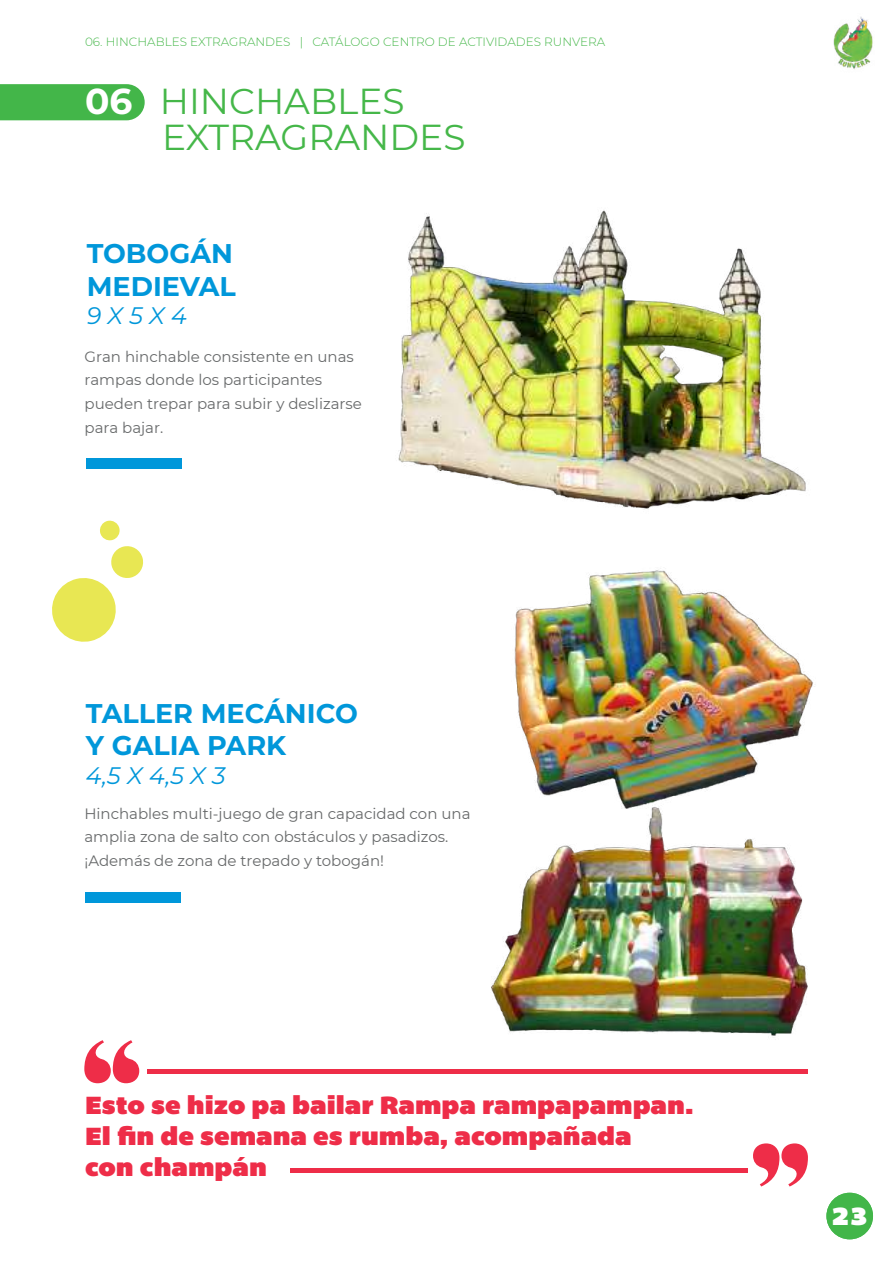
<style>
.page{position:relative;width:893px;height:1263px;background:#fff}
.page>*{position:absolute;margin:0;border:0;box-sizing:border-box;transform-origin:0 0}
.t1{font:36px/36px "Montserrat";color:#45b749}
.t2{font:700 27px/32.4px "Montserrat";color:#0097da}
.t3{font:25.5px/30.6px "Bemio";color:#ee2d48}
.t4{font:25.5px "Bemio";color:#fff}
.t5{font:italic 100 23.85px "Montserrat";color:#0097da}
.t6{font:15px/23.5px "Montserrat";color:#67696a}
.t7{font:300 12px "Montserrat";color:#45b749}
.s1{font-weight:700;color:#fff}
</style>
<div class="page">
<div style="left:0;top:84px;width:145px;height:36px;background:#43b649"></div>
<img style="left:833px;top:16px;width:40px;height:53px">
<div style="left:826px;top:1193px;width:47px;height:46px;background:#42b649;border-radius:50%"></div>
<div style="left:86px;top:458px;width:95px;height:11px;background:#0097da"></div>
<div style="left:85px;top:892px;width:95px;height:11px;background:#0097da"></div>
<svg style="left:84px;top:1040px;width:55px;height:43px"></svg>
<svg style="left:753px;top:1143px;width:55px;height:43px"></svg>
<hr style="left:147px;top:1070px;width:661px;height:4px;background:#ee2d48">
<hr style="left:291px;top:1168px;width:457px;height:4px;background:#ee2d48">
<img style="left:398px;top:210px;width:408px;height:299px">
<img style="left:491px;top:808px;width:317px;height:232px">
<img style="left:514px;top:570px;width:301px;height:238px">
<svg style="left:52px;top:520px;width:92px;height:122px"></svg>
<p class="t7" style="left:85px;top:34px;width:522px">06. HINCHABLES EXTRAGRANDES | CATÁLOGO CENTRO DE ACTIVIDADES RUNVERA</p>
<h1 class="t1" style="left:162px;top:82px;width:305px;text-indent:-77px"><span class="s1">06</span> HINCHABLES<br>EXTRAGRANDES</h1>
<h2 class="t2" style="left:87px;top:237px;width:151px">TOBOGÁN<br>MEDIEVAL</h2>
<h3 class="t5" style="left:87px;top:300px;width:102px">9 X 5 X 4</h3>
<p class="t6" style="left:85px;top:344px;width:279px">Gran hinchable consistente en unas rampas donde los participantes pueden trepar para subir y deslizarse para bajar.</p>
<h2 class="t2" style="left:86px;top:696px;width:274px">TALLER MECÁNICO<br>Y GALIA PARK</h2>
<h3 class="t5" style="left:86px;top:759px;width:141px">4,5 X 4,5 X 3</h3>
<p class="t6" style="left:84px;top:801px;width:388px">Hinchables multi-juego de gran capacidad con una amplia zona de salto con obstáculos y pasadizos. ¡Además de zona de trepado y tobogán!</p>
<h3 class="t3" style="left:85px;top:1090px;width:610px">Esto se hizo pa bailar Rampa rampapampan.<br>El fin de semana es rumba, acompañada<br>con champán</h3>
<h3 class="t4" style="left:832px;top:1196px;width:36px">2 37</h3>
</div>
